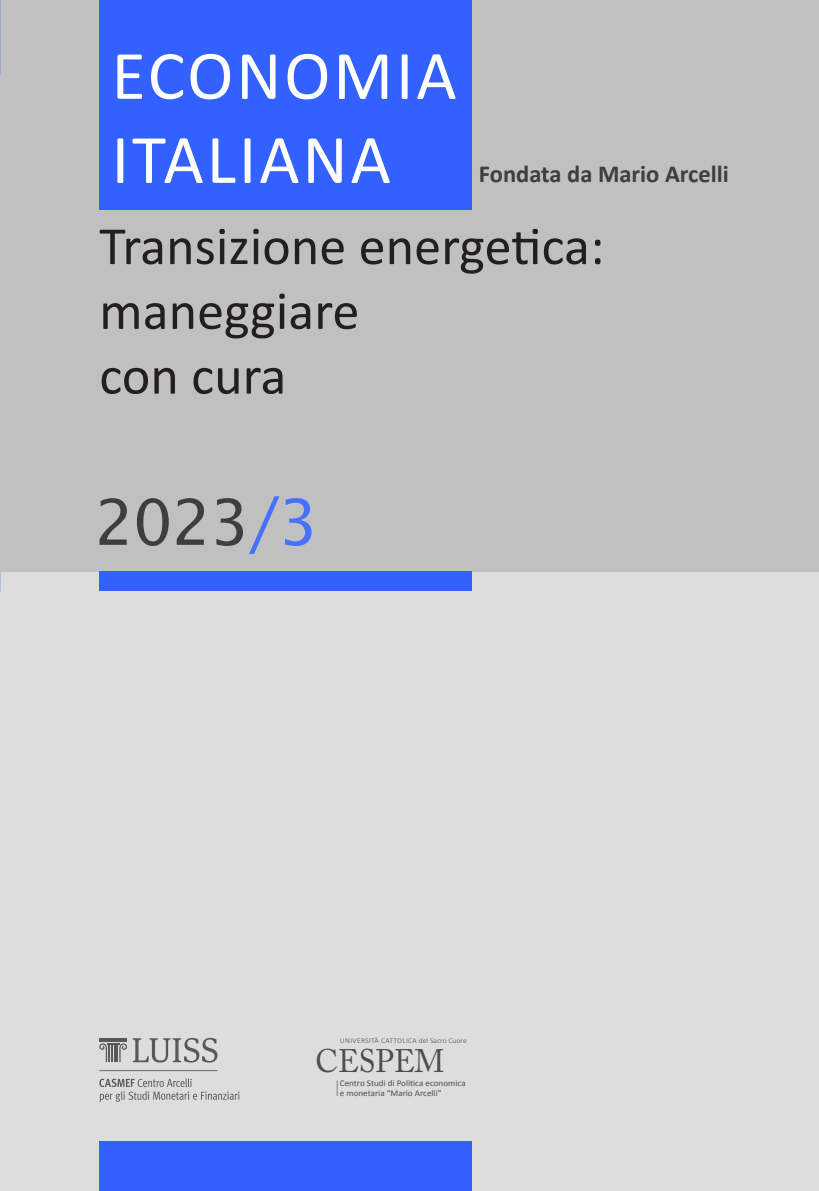
<style>
.page{position:relative;width:819px;height:1191px;background:#fff}
.page>*{position:absolute;margin:0;border:0;box-sizing:border-box;transform-origin:0 0}
.t1{font:70px/84px "Calibri";letter-spacing:.04em;color:#fff}
.t2{font:63px "Lucida Sans";color:#3e3e3f}
.t3{font:54.25px/64.8px "Calibri";color:#231f20}
.t4{font:32.38px "Adobe Caslon Pro";color:#4d4d4d;scale:.94 1}
.t5{font:700 24.5px "Calibri";color:#3e3e3f}
.t6{font:8.75px/9.8px "Calibri";color:#4d4d4d;scale:1.04 1}
.t7{font:300 7.35px "Calibri";letter-spacing:.025em;color:#4d4d4d;scale:1.04 1}
.s1{color:#4671ff}
</style>
<div class="page">
<div style="left:0;top:558px;width:819px;height:633px;background:#ddd"></div>
<div style="left:0;top:0;width:819px;height:571px;background:#c0c0c0"></div>
<div style="left:99px;top:0;width:372px;height:210px;background:#3261ff"></div>
<div style="left:99px;top:571px;width:372px;height:20px;background:#3261ff"></div>
<div style="left:99px;top:1141px;width:372px;height:50px;background:#3261ff"></div>
<svg style="left:133px;top:1037px;width:84px;height:25px"></svg>
<svg style="left:99px;top:1038px;width:28px;height:24px"></svg>
<svg style="left:99px;top:1070px;width:118px;height:1px"></svg>
<svg style="left:99px;top:1078px;width:140px;height:24px"></svg>
<svg style="left:336px;top:1080px;width:2px;height:15px"></svg>
<h1 class="t1" style="left:111px;top:39px;width:346px">ECONOMIA<br>ITALIANA</h1>
<h3 class="t5" style="left:479px;top:164px;width:251px">Fondata da Mario Arcelli</h3>
<h3 class="t3" style="left:99px;top:218px;width:506px">Transizione energetica: maneggiare<br>con cura</h3>
<h2 class="t2" style="left:94px;top:484px;width:225px">2023<span class="s1">/3</span></h2>
<p class="t7" style="left:340px;top:1037px;width:123px">UNIVERSITÀ CATTOLICA del Sacro Cuore</p>
<h3 class="t4" style="left:315px;top:1042px;width:139px">CESPEM</h3>
<p class="t6" style="left:340px;top:1078px;width:122px">Centro Studi di Politica economica e monetaria “Mario Arcelli”</p>
</div>
